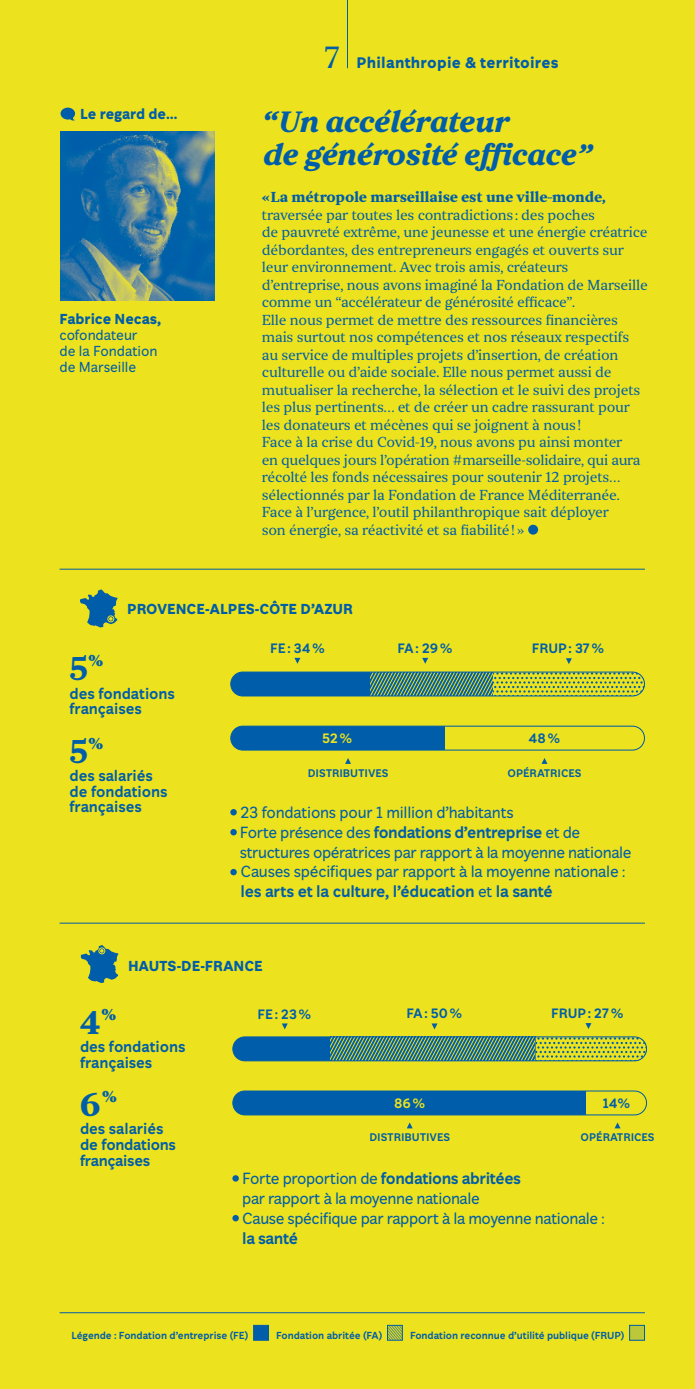
<style>
.page{position:relative;width:695px;height:1389px;background:#fff}
.page>*{position:absolute;margin:0;border:0;box-sizing:border-box;transform-origin:0 0}
.t1{font:700 33.77px "Fondation Texte";color:#005da9}
.t2{font:31.5px "Fondation Texte";color:#005da9}
.t3{font:italic 700 30.28px/32.9px "Fondation Texte";letter-spacing:-.025em;color:#005da9}
.t4{font:16.62px/19.9px "Fondation";letter-spacing:-.025em;color:#005da9}
.t5{font:700 15.75px/15.8px "Fondation";letter-spacing:-.005em;color:#005da9}
.t6{font:800 15.75px "Fondation";letter-spacing:.015em;color:#005da9}
.t7{font:14.88px/17.5px "Fondation Texte";letter-spacing:-.015em;color:#005da9}
.t8{font:800 14.88px "Fondation";letter-spacing:-.005em;color:#005da9}
.t9{font:14.88px/15.8px "Fondation";letter-spacing:-.005em;color:#005da9}
.t10{font:700 14px "Fondation";letter-spacing:-.005em;color:#005da9}
.t11{font:700 14px "Fondation";color:#ece31e}
.t12{font:700 11.38px "Fondation";letter-spacing:-.005em;color:#005da9}
.t13{font:700 10.5px "Fondation";letter-spacing:-.005em;color:#005da9}
.s1{font-weight:800}
.s2{font-weight:700}
</style>
<div class="page">
<div style="left:0;top:0;width:694px;height:1389px;background:#ece31e"></div>
<hr style="left:347px;top:0;width:1px;height:68px;background:#005da9">
<img style="left:60px;top:132px;width:154px;height:168px">
<hr style="left:60px;top:569px;width:584px;height:1px;background:#005da9">
<hr style="left:60px;top:923px;width:584px;height:1px;background:#005da9">
<hr style="left:60px;top:1312px;width:584px;height:1px;background:#005da9">
<div style="left:253px;top:1325px;width:16px;height:16px;background:#005da9;border:1px solid #005da9"></div>
<svg style="left:389px;top:1327px;width:12px;height:12px"></svg>
<div style="left:387px;top:1325px;width:16px;height:16px;border:1px solid #005da9"></div>
<div style="left:629px;top:1325px;width:15px;height:15px;background:#bdc839"></div>
<div style="left:629px;top:1325px;width:15px;height:16px;border:1px solid #005da9"></div>
<div style="left:230px;top:809px;width:7px;height:6px;background:#005da9;border-radius:50%"></div>
<div style="left:230px;top:829px;width:7px;height:6px;background:#005da9;border-radius:50%"></div>
<div style="left:230px;top:869px;width:7px;height:6px;background:#005da9;border-radius:50%"></div>
<div style="left:105px;top:643px;width:7px;height:7px;border:1px solid #ece31e;border-radius:50%"></div>
<div style="left:231px;top:672px;width:413px;height:24px;background:#005da9;border-radius:12px"></div>
<svg style="left:370px;top:672px;width:274px;height:24px"></svg>
<div style="left:230px;top:672px;width:414px;height:24px;border:1px solid #005da9;border-radius:12px"></div>
<svg style="left:294px;top:658px;width:6px;height:6px"></svg>
<svg style="left:345px;top:758px;width:6px;height:6px"></svg>
<svg style="left:541px;top:758px;width:6px;height:6px"></svg>
<svg style="left:422px;top:658px;width:6px;height:6px"></svg>
<svg style="left:566px;top:658px;width:5px;height:6px"></svg>
<div style="left:231px;top:726px;width:413px;height:24px;background:#005da9;border-radius:12px"></div>
<div style="left:444px;top:726px;width:200px;height:24px;background:#ece31e"></div>
<div style="left:230px;top:726px;width:414px;height:25px;border:1px solid #005da9;border-radius:12px"></div>
<div style="left:528px;top:525px;width:10px;height:10px;background:#005da9;border-radius:50%"></div>
<svg style="left:61px;top:108px;width:14px;height:13px"></svg>
<svg style="left:81px;top:945px;width:37px;height:38px"></svg>
<div style="left:98px;top:947px;width:7px;height:7px;border:1px solid #ece31e;border-radius:50%"></div>
<div style="left:232px;top:1175px;width:7px;height:7px;background:#005da9;border-radius:50%"></div>
<div style="left:232px;top:1215px;width:7px;height:6px;background:#005da9;border-radius:50%"></div>
<div style="left:233px;top:1037px;width:413px;height:24px;background:#005da9;border-radius:12px"></div>
<svg style="left:331px;top:1038px;width:315px;height:23px"></svg>
<div style="left:232px;top:1036px;width:415px;height:25px;border:1px solid #005da9;border-radius:12px"></div>
<svg style="left:407px;top:1122px;width:5px;height:6px"></svg>
<svg style="left:614px;top:1122px;width:6px;height:6px"></svg>
<div style="left:233px;top:1091px;width:413px;height:24px;background:#005da9;border-radius:12px"></div>
<div style="left:586px;top:1091px;width:60px;height:24px;background:#ece31e"></div>
<div style="left:232px;top:1091px;width:415px;height:24px;border:1px solid #005da9;border-radius:12px"></div>
<svg style="left:431px;top:1023px;width:6px;height:6px"></svg>
<svg style="left:282px;top:1023px;width:6px;height:6px"></svg>
<svg style="left:585px;top:1023px;width:6px;height:6px"></svg>
<svg style="left:80px;top:589px;width:37px;height:38px"></svg>
<div style="left:107px;top:615px;width:7px;height:7px;border:1px solid #ece31e;border-radius:50%"></div>
<p class="t2" style="left:324px;top:38px;width:17px">7</p>
<p class="t6" style="left:356px;top:53px;width:204px">Philanthropie &amp; territoires</p>
<p class="t8" style="left:80px;top:105px;width:99px">Le regard de…</p>
<p class="t3" style="left:262px;top:105px;width:330px">“Un accélérateur<br>de générosité efficace”</p>
<p class="t9" style="left:60px;top:312px;width:103px"><span class="s1">Fabrice Necas, </span>cofondateur<br>de la Fondation de Marseille</p>
<p class="t7" style="left:262px;top:188px;width:387px"><span class="s2">«La métropole marseillaise est une ville-monde, </span>traversée par toutes les contradictions: des poches<br>de pauvreté extrême, une jeunesse et une énergie créatrice débordantes, des entrepreneurs engagés et ouverts sur leur environnement. Avec trois amis, créateurs d’entreprise, nous avons imaginé la Fondation de Marseille comme un “accélérateur de générosité efficace”.<br>Elle nous permet de mettre des ressources financières mais surtout nos compétences et nos réseaux respectifs au service de multiples projets d’insertion, de création culturelle ou d’aide sociale. Elle nous permet aussi de mutualiser la recherche, la sélection et le suivi des projets les plus pertinents… et de créer un cadre rassurant pour les donateurs et mécènes qui se joignent à nous!<br>Face à la crise du Covid-19, nous avons pu ainsi monter<br>en quelques jours l’opération #marseille-solidaire, qui aura récolté les fonds nécessaires pour soutenir 12 projets… sélectionnés par la Fondation de France Méditerranée.<br>Face à l’urgence, l’outil philanthropique sait déployer<br>son énergie, sa réactivité et sa fiabilité! »</p>
<p class="t8" style="left:127px;top:600px;width:227px">PROVENCE-ALPES-CÔTE D’AZUR</p>
<p class="t1" style="left:69px;top:647px;width:36px">5<sup>%</sup></p>
<p class="t5" style="left:69px;top:686px;width:107px">des fondations françaises</p>
<p class="t1" style="left:69px;top:730px;width:36px">5<sup>%</sup></p>
<p class="t5" style="left:69px;top:768px;width:100px">des salariés de fondations françaises</p>
<p class="t10" style="left:270px;top:640px;width:56px">FE: 34%</p>
<p class="t10" style="left:397px;top:640px;width:57px">FA: 29%</p>
<p class="t10" style="left:532px;top:640px;width:74px">FRUP: 37%</p>
<p class="t11" style="left:322px;top:729px;width:32px">52%</p>
<p class="t10" style="left:528px;top:729px;width:33px">48%</p>
<p class="t12" style="left:308px;top:766px;width:82px">DISTRIBUTIVES</p>
<p class="t12" style="left:507px;top:766px;width:75px">OPÉRATRICES</p>
<p class="t4" style="left:240px;top:802px;width:275px">23 fondations pour 1 million d’habitants</p>
<p class="t4" style="left:240px;top:822px;width:393px">Forte présence des <span class="s2">fondations d’entreprise</span> et de structures opératrices par rapport à la moyenne nationale</p>
<p class="t4" style="left:240px;top:862px;width:386px">Causes spécifiques par rapport à la moyenne nationale : <span class="s2">les arts et la culture, l’éducation</span> et <span class="s2">la santé</span></p>
<p class="t8" style="left:128px;top:956px;width:136px">HAUTS-DE-FRANCE</p>
<p class="t1" style="left:80px;top:1000px;width:38px">4<sup>%</sup></p>
<p class="t5" style="left:80px;top:1039px;width:107px">des fondations françaises</p>
<p class="t1" style="left:80px;top:1083px;width:39px">6<sup>%</sup></p>
<p class="t5" style="left:80px;top:1121px;width:97px">des salariés de fondations françaises</p>
<p class="t10" style="left:257px;top:1005px;width:55px">FE: 23%</p>
<p class="t10" style="left:406px;top:1005px;width:57px">FA: 50%</p>
<p class="t10" style="left:551px;top:1005px;width:74px">FRUP: 27%</p>
<p class="t11" style="left:394px;top:1094px;width:33px">86%</p>
<p class="t10" style="left:603px;top:1094px;width:29px">14%</p>
<p class="t12" style="left:369px;top:1131px;width:82px">DISTRIBUTIVES</p>
<p class="t12" style="left:580px;top:1131px;width:75px">OPÉRATRICES</p>
<p class="t4" style="left:242px;top:1168px;width:280px">Forte proportion de <span class="s2">fondations abritées </span>par rapport à la moyenne nationale</p>
<p class="t4" style="left:242px;top:1208px;width:363px">Cause spécifique par rapport à la moyenne nationale : <span class="s2">la santé</span></p>
<p class="t13" style="left:71px;top:1330px;width:178px">Légende : Fondation d’entreprise (FE)</p>
<p class="t13" style="left:276px;top:1330px;width:108px">Fondation abritée (FA)</p>
<p class="t13" style="left:410px;top:1330px;width:216px">Fondation reconnue d’utilité publique (FRUP)</p>
</div>
